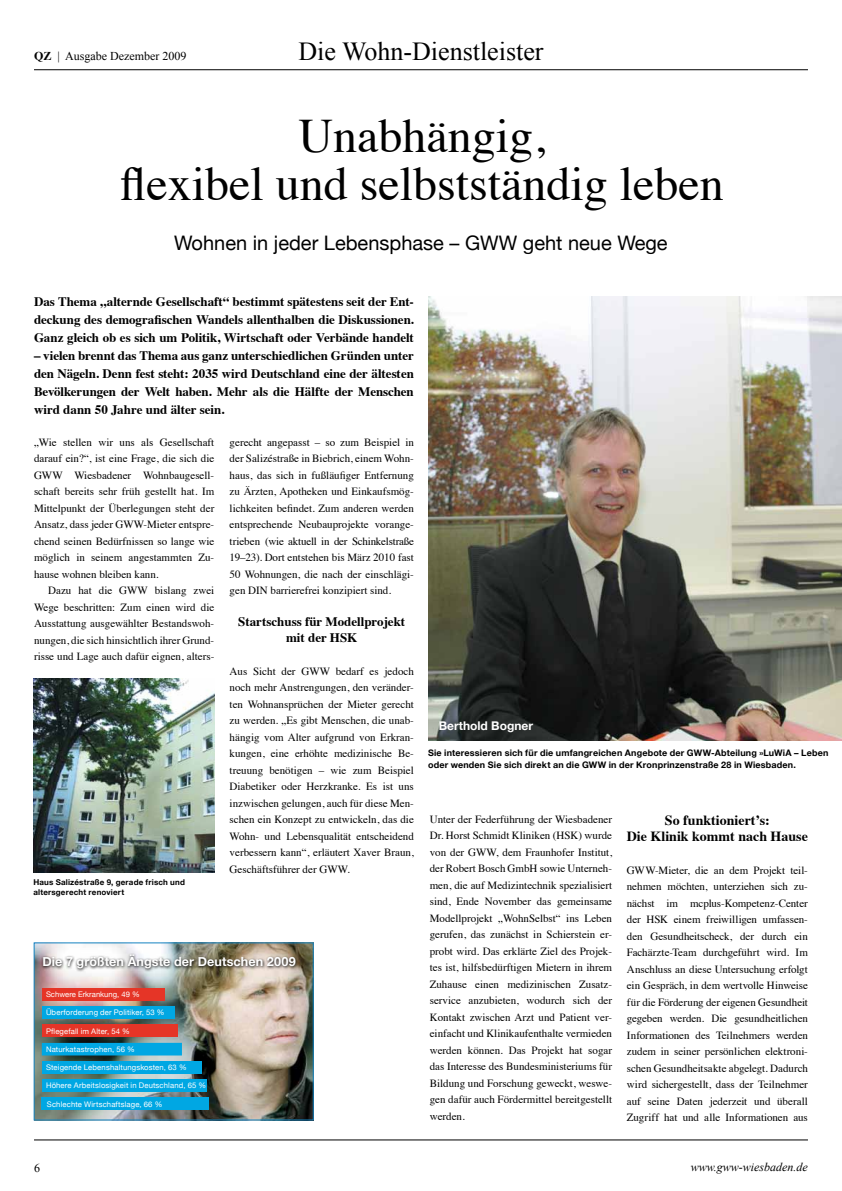
<style>
.page{position:relative;width:842px;height:1191px;background:#fff}
.page>*{position:absolute;margin:0;border:0;box-sizing:border-box;transform-origin:0 0}
.t1{font:48px/48px "Times";color:#000;text-align:center}
.t2{font:26px "Times New Roman";color:#000}
.t3{font:20px "Helvetica Neue";color:#000}
.t4{font:700 14px/16px "Times";color:#000;text-align:center}
.t5{font:700 13px/18px "Times";color:#000;text-align:justify}
.t6{font:700 12.7px "Helvetica Neue";letter-spacing:.005em;color:#fff}
.t7{font:12px "Times New Roman";color:#000}
.t8{font:italic 12px "Times New Roman";color:#000}
.t9{font:700 12px "Helvetica Neue";color:#fff}
.t10{font:11px/16.5px "Times";color:#000;text-align:justify}
.t11{font:700 9px/12px "Helvetica Neue";letter-spacing:.02em;color:#000}
.t12{font:700 8px/10px "Helvetica Neue";letter-spacing:.025em;color:#000}
.t13{font:7.7px "Helvetica Neue";letter-spacing:.015em;color:#fff}
.s1{font-weight:700}
</style>
<div class="page">
<img style="left:33px;top:678px;width:182px;height:194px">
<hr style="left:34px;top:70px;width:774px;height:1px;background:#000">
<hr style="left:34px;top:1139px;width:774px;height:1px;background:#000">
<img style="left:428px;top:297px;width:414px;height:443px">
<img style="left:36px;top:944px;width:275px;height:174px">
<div style="left:34px;top:942px;width:279px;height:178px;border:1px solid #1483c1"></div>
<div style="left:42px;top:988px;width:122px;height:12px;background:#e53527"></div>
<div style="left:42px;top:1006px;width:133px;height:13px;background:#00a7e3"></div>
<div style="left:42px;top:1024px;width:135px;height:13px;background:#e53527"></div>
<div style="left:42px;top:1042px;width:140px;height:13px;background:#00a7e3"></div>
<div style="left:42px;top:1061px;width:160px;height:12px;background:#00a7e3"></div>
<div style="left:42px;top:1079px;width:165px;height:12px;background:#00a7e3"></div>
<div style="left:42px;top:1097px;width:167px;height:13px;background:#00a7e3"></div>
<img style="left:41px;top:952px;width:258px;height:20px">
<p class="t7" style="left:34px;top:47px;width:154px"><span class="s1">QZ</span> | Ausgabe Dezember 2009</p>
<h2 class="t2" style="left:298px;top:34px;width:247px">Die Wohn-Dienstleister</h2>
<h1 class="t1" style="left:120px;top:108px;width:605px">Unabhängig,<br>flexibel und selbstständig leben</h1>
<h3 class="t3" style="left:174px;top:231px;width:495px">Wohnen in jeder Lebensphase – GWW geht neue Wege</h3>
<p class="t5" style="left:34px;top:291px;width:381px">Das Thema „alternde Gesellschaft“ bestimmt spätestens seit der Ent&shy;deckung des demografischen Wandels allenthalben die Diskussionen.<br>Ganz gleich ob es sich um Politik, Wirtschaft oder Verbände handelt</p>
<p class="t5" style="left:34px;top:345px;width:381px">– vielen brennt das Thema aus ganz unterschiedlichen Gründen unter den Nägeln. Denn fest steht: 2035 wird Deutschland eine der ältesten Bevölkerungen der Welt haben. Mehr als die Hälfte der Menschen wird dann 50 Jahre und älter sein.</p>
<p class="t10" style="left:230px;top:433px;width:186px">gerecht angepasst – so zum Beispiel in der Salizéstraße in Biebrich, einem Wohn&shy;haus, das sich in fußläufiger Entfernung zu Ärzten, Apotheken und Einkaufsmög&shy;lichkeiten befindet. Zum anderen werden entsprechende Neubauprojekte vorange&shy;trieben (wie aktuell in der Schinkelstraße 19–23). Dort entstehen bis März 2010 fast 50 Wohnungen, die nach der einschlägi&shy;gen DIN barrierefrei konzipiert sind.</p>
<p class="t5" style="left:238px;top:612px;width:169px;line-height:16px;text-align:center">Startschuss für Modellprojekt mit der HSK</p>
<p class="t10" style="left:230px;top:662px;width:186px">Aus Sicht der GWW bedarf es jedoch noch mehr Anstrengungen, den veränder&shy;ten Wohnansprüchen der Mieter gerecht zu werden. „Es gibt Menschen, die unab&shy;hängig vom Alter aufgrund von Erkran&shy;kungen, eine erhöhte medizinische Be&shy;treuung benötigen – wie zum Beispiel Diabetiker oder Herzkranke. Es ist uns inzwischen gelungen, auch für diese Men&shy;schen ein Konzept zu entwickeln, das die Wohn- und Lebensqualität entscheidend verbessern kann“, erläutert Xaver Braun, Geschäftsführer der GWW.</p>
<p class="t10" style="left:34px;top:433px;width:182px">„Wie stellen wir uns als Gesellschaft darauf ein?“, ist eine Frage, die sich die GWW Wiesbadener Wohnbaugesell&shy;schaft bereits sehr früh gestellt hat. Im Mittelpunkt der Überlegungen steht der Ansatz, dass jeder GWW-Mieter entspre&shy;chend seinen Bedürfnissen so lange wie möglich in seinem angestammten Zu&shy;hause wohnen bleiben kann.</p>
<p class="t10" style="left:34px;top:581px;width:182px;text-indent:14px">Dazu hat die GWW bislang zwei Wege beschritten: Zum einen wird die Ausstattung ausgewählter Bestandswoh&shy;nungen, die sich hinsichtlich ihrer Grund&shy;risse und Lage auch dafür eignen, alters-</p>
<p class="t12" style="left:33px;top:877px;width:153px">Haus Salizéstraße 9, gerade frisch und altersgerecht renoviert</p>
<p class="t6" style="left:42px;top:954px;width:255px">Die 7 größten Ängste der Deutschen 2009</p>
<p class="t13" style="left:46px;top:989px;width:95px">Schwere Erkrankung, 49 %</p>
<p class="t13" style="left:46px;top:1007px;width:120px">Überforderung der Politiker, 53 %</p>
<p class="t13" style="left:46px;top:1026px;width:85px">Pflegefall im Alter, 54 %</p>
<p class="t13" style="left:46px;top:1044px;width:90px">Naturkatastrophen, 56 %</p>
<p class="t13" style="left:46px;top:1062px;width:142px">Steigende Lebenshaltungskosten, 63 %</p>
<p class="t13" style="left:46px;top:1080px;width:162px">Höhere Arbeitslosigkeit in Deutschland, 65 %</p>
<p class="t13" style="left:47px;top:1099px;width:117px">Schlechte Wirtschaftslage, 66 %</p>
<p class="t9" style="left:439px;top:719px;width:96px">Berthold Bogner</p>
<p class="t11" style="left:428px;top:746px;width:402px">Sie interessieren sich für die umfangreichen Angebote der GWW-Abteilung »LuWiA – Leben oder wenden Sie sich direkt an die GWW in der Kronprinzenstraße 28 in Wiesbaden.</p>
<p class="t10" style="left:430px;top:810px;width:184px">Unter der Federführung der Wiesbadener Dr. Horst Schmidt Kliniken (HSK) wurde von der GWW, dem Fraunhofer Institut, der Robert Bosch GmbH sowie Unterneh&shy;men, die auf Medizintechnik spezialisiert sind, Ende November das gemeinsame Modellprojekt „WohnSelbst“ ins Leben gerufen, das zunächst in Schierstein er&shy;probt wird. Das erklärte Ziel des Projek&shy;tes ist, hilfsbedürftigen Mietern in ihrem Zuhause einen medizinischen Zusatz&shy;service anzubieten, wodurch sich der Kontakt zwischen Arzt und Patient ver&shy;einfacht und Klinikaufenthalte vermieden werden können. Das Projekt hat sogar das Interesse des Bundesministeriums für Bildung und Forschung geweckt, weswe&shy;gen dafür auch Fördermittel bereitgestellt werden.</p>
<p class="t4" style="left:627px;top:811px;width:183px">So funktioniert’s:<br>Die Klinik kommt nach Hause</p>
<p class="t10" style="left:627px;top:860px;width:183px">GWW-Mieter, die an dem Projekt teil&shy;nehmen möchten, unterziehen sich zu&shy;nächst im mcplus-Kompetenz-Center der HSK einem freiwilligen umfassen&shy;den Gesundheitscheck, der durch ein Fachärzte-Team durchgeführt wird. Im Anschluss an diese Untersuchung erfolgt ein Gespräch, in dem wertvolle Hinweise für die Förderung der eigenen Gesundheit gegeben werden. Die gesundheitlichen Informationen des Teilnehmers werden zudem in seiner persönlichen elektroni&shy;schen Gesundheitsakte abgelegt. Dadurch wird sichergestellt, dass der Teilnehmer auf seine Daten jederzeit und überall Zugriff hat und alle Informationen aus</p>
<p class="t7" style="left:34px;top:1159px;width:7px">6</p>
<p class="t8" style="left:691px;top:1158px;width:119px">www.gww-wiesbaden.de</p>
</div>
